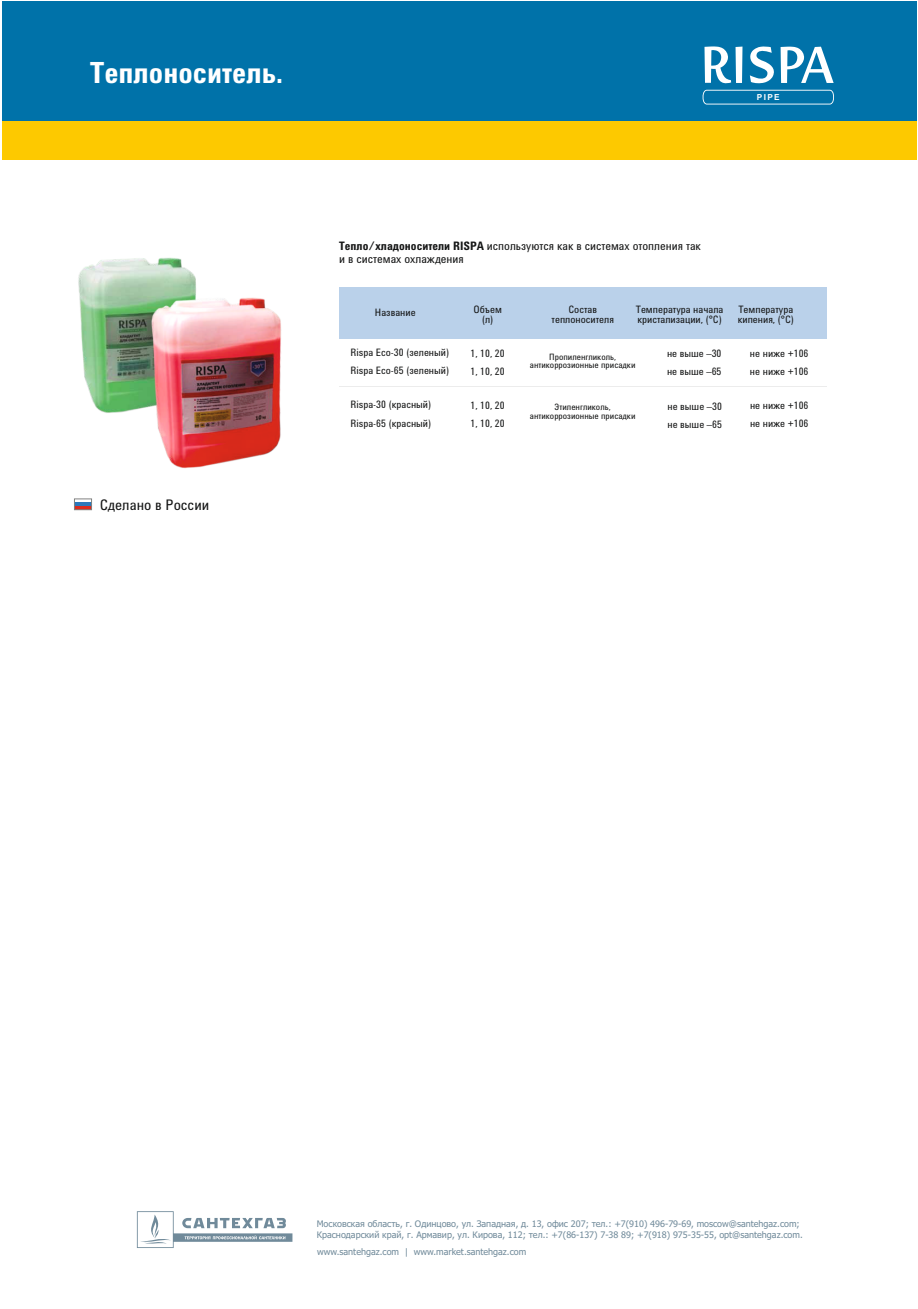
<style>
.page{position:relative;width:918px;height:1309px;background:#fff}
.page>*{position:absolute;margin:0;border:0;box-sizing:border-box;transform-origin:0 0}
.t1{font:700 30px "Utah Cyr MT Cond";color:#fff}
.t2{font:15px "Utah Cyr MT Cond";color:#151616}
.t3{font:12px/13.5px "Utah Cyr MT Cond";color:#151616}
.t4{font:10.5px/9.4px "Utah Cyr MT Cond";color:#151616;text-align:center}
.t5{font:9px/11.6px "Tahoma";color:#708a9a}
.t6{font:9px/8.2px "Utah Cyr MT Cond";color:#151616;text-align:center}
.t7{font:700 8.25px "Arial";color:#fff}
.s1{font-weight:700}
</style>
<div class="page">
<div style="left:2px;top:2px;width:914px;height:119px;background:#0072a9"></div>
<div style="left:2px;top:121px;width:914px;height:38px;background:#fdc900"></div>
<svg style="left:704px;top:46px;width:129px;height:38px"></svg>
<svg style="left:702px;top:90px;width:132px;height:14px"></svg>
<div style="left:339px;top:287px;width:488px;height:51px;background:#bad1ea"></div>
<img style="left:78px;top:257px;width:118px;height:156px">
<img style="left:141px;top:283px;width:140px;height:186px">
<hr style="left:339px;top:386px;width:488px;height:1px;background:#ececec">
<svg style="left:137px;top:1211px;width:155px;height:36px"></svg>
<hr style="left:74px;top:506px;width:18px;height:3px;background:#dd2b1c">
<hr style="left:74px;top:502px;width:18px;height:4px;background:#2d78ba">
<div style="left:74px;top:498px;width:18px;height:12px;border:1px solid #818281"></div>
<h1 class="t1" style="left:90px;top:61px;width:194px">Теплоноситель.</h1>
<h2 class="t2" style="left:100px;top:499px;width:111px">Сделано в России</h2>
<p class="t3" style="left:339px;top:240px;width:363px"><span class="s1">Тепло/хладоносители RISPA</span> используются как в системах отопления так и в системах охлаждения</p>
<p class="t7" style="left:756px;top:94px;width:24px">PIPE</p>
<p class="t4" style="left:375px;top:309px;width:42px">Название</p>
<p class="t4" style="left:551px;top:306px;width:64px">Состав теплоносителя</p>
<p class="t4" style="left:635px;top:306px;width:89px;text-align:left">Температура начала кристализации, (°C)</p>
<p class="t4" style="left:737px;top:306px;width:58px;text-align:left">Температура кипения, (°C)</p>
<p class="t4" style="left:473px;top:306px;width:30px">Объем (л)</p>
<p class="t4" style="left:470px;top:349px;width:36px">1, 10, 20</p>
<p class="t4" style="left:350px;top:348px;width:100px">Rispa Eco-30 (зеленый)</p>
<p class="t4" style="left:667px;top:349px;width:56px">не выше –30</p>
<p class="t4" style="left:750px;top:349px;width:60px">не ниже +106</p>
<p class="t6" style="left:530px;top:353px;width:107px">Пропиленгликоль, антикоррозионные присадки</p>
<p class="t4" style="left:350px;top:366px;width:100px">Rispa Eco-65 (зеленый)</p>
<p class="t4" style="left:470px;top:367px;width:36px">1, 10, 20</p>
<p class="t4" style="left:667px;top:367px;width:56px">не выше –65</p>
<p class="t4" style="left:750px;top:367px;width:60px">не ниже +106</p>
<p class="t4" style="left:350px;top:401px;width:82px">Rispa-30 (красный)</p>
<p class="t4" style="left:470px;top:402px;width:36px">1, 10, 20</p>
<p class="t4" style="left:667px;top:402px;width:56px">не выше –30</p>
<p class="t4" style="left:750px;top:402px;width:60px">не ниже +106</p>
<p class="t6" style="left:530px;top:404px;width:107px">Этиленгликоль, антикоррозионные присадки</p>
<p class="t4" style="left:350px;top:419px;width:82px">Rispa-65 (красный)</p>
<p class="t4" style="left:470px;top:420px;width:36px">1, 10, 20</p>
<p class="t4" style="left:667px;top:420px;width:56px">не выше –65</p>
<p class="t4" style="left:750px;top:420px;width:60px">не ниже +106</p>
<p class="t5" style="left:317px;top:1218px;width:487px">Московская область, г. Одинцово, ул. Западная, д. 13, офис 207; тел.: +7(910) 496-79-69, moscow@santehgaz.com;<br>Краснодарский край, г. Армавир, ул. Кирова, 112; тел.: +7(86-137) 7-38 89; +7(918) 975-35-55, opt@santehgaz.com.</p>
<p class="t5" style="left:317px;top:1246px;width:211px">www.santehgaz.com | www.market.santehgaz.com</p>
</div>
